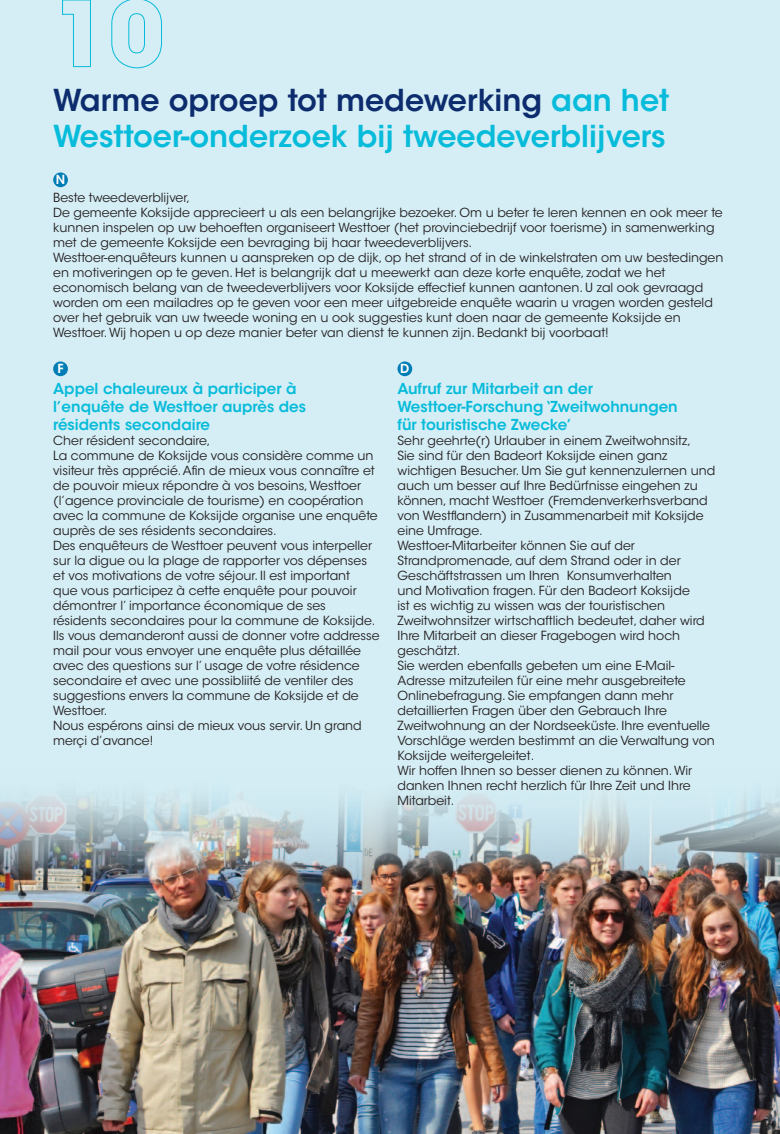
<style>
.page{position:relative;width:780px;height:1134px;background:#d5eef5}
.page>*{position:absolute;margin:0;border:0;box-sizing:border-box;transform-origin:0 0}
.Titels_licht_blauw{font:600 30px "ITC Avant Garde Std";color:#07bbda}
.Titels_licht_blauw-2{font:600 30px "ITC Avant Garde Std";color:#0d2c6e}
.Body{font:600 15px "ITC Avant Garde Std";color:#07bbda}
.Body-2{font:12.5px/15px "ITC Avant Garde Std";color:#231f20}
.t1{font:600 12.5px "ITC Avant Garde Std";color:#fff}
.s1{color:#07bbda}
</style>
<div class="page">
<img style="left:0;top:794px;width:780px;height:340px">
<div style="left:53px;top:172px;width:15px;height:15px;background:#007db5;border-radius:50%"></div>
<div style="left:53px;top:361px;width:15px;height:15px;background:#007db5;border-radius:50%"></div>
<div style="left:397px;top:361px;width:15px;height:15px;background:#007db5;border-radius:50%"></div>
<svg style="left:62px;top:0;width:29px;height:67px"></svg>
<svg style="left:111px;top:0;width:51px;height:68px"></svg>
<p class="Titels_licht_blauw-2" style="left:53px;top:81px;width:617px">Warme oproep tot medewerking <span class="s1">aan het</span></p>
<p class="Titels_licht_blauw" style="left:53px;top:117px;width:614px">Westtoer-onderzoek bij tweedeverblijvers</p>
<p class="t1" style="left:56px;top:172px;width:11px">N</p>
<p class="Body-2" style="left:53px;top:190px;width:138px">Beste tweedeverblijver,</p>
<p class="Body-2" style="left:53px;top:205px;width:671px">De gemeente Koksijde apprecieert u als een belangrijke bezoeker. Om u beter te leren kennen en ook meer te kunnen inspelen op uw behoeften organiseert Westtoer (het provinciebedrijf voor toerisme) in samenwerking met de gemeente Koksijde een bevraging bij haar tweedeverblijvers.</p>
<p class="Body-2" style="left:53px;top:250px;width:671px">Westtoer-enquêteurs kunnen u aanspreken op de dijk, op het strand of in de winkelstraten om uw bestedingen en motiveringen op te geven. Het is belangrijk dat u meewerkt aan deze korte enquête, zodat we het economisch belang van de tweedeverblijvers voor Koksijde effectief kunnen aantonen. U zal ook gevraagd worden om een mailadres op te geven voor een meer uitgebreide enquête waarin u vragen worden gesteld over het gebruik van uw tweede woning en u ook suggesties kunt doen naar de gemeente Koksijde en Westtoer. Wij hopen u op deze manier beter van dienst te kunnen zijn. Bedankt bij voorbaat!</p>
<p class="t1" style="left:57px;top:361px;width:8px">F</p>
<p class="Body" style="left:53px;top:379px;width:245px">Appel chaleureux à participer à</p>
<p class="Body" style="left:53px;top:397px;width:254px">l’enquête de Westtoer auprès des</p>
<p class="Body" style="left:53px;top:415px;width:158px">résidents secondaire</p>
<p class="Body-2" style="left:53px;top:433px;width:159px">Cher résident secondaire,</p>
<p class="Body-2" style="left:53px;top:448px;width:326px">La commune de Koksijde vous considère comme un visiteur très apprécié. Afin de mieux vous connaître et de pouvoir mieux répondre à vos besoins, Westtoer (l’agence provinciale de tourisme) en coopération avec la commune de Koksijde organise une enquête auprès de ses résidents secondaires.</p>
<p class="Body-2" style="left:53px;top:538px;width:328px">Des enquêteurs de Westtoer peuvent vous interpeller sur la digue ou la plage de rapporter vos dépenses et vos motivations de votre séjour. Il est important<br>que vous participez à cette enquête pour pouvoir démontrer l’ importance économique de ses résidents secondaires pour la commune de Koksijde.<br>Ils vous demanderont aussi de donner votre addresse mail pour vous envoyer une enquête plus détaillée avec des questions sur l’ usage de votre résidence secondaire et avec une possibliité de ventiler des suggestions envers la commune de Koksijde et de Westtoer.</p>
<p class="Body-2" style="left:53px;top:718px;width:310px">Nous espérons ainsi de mieux vous servir. Un grand merçi d’avance!</p>
<p class="t1" style="left:400px;top:361px;width:11px">D</p>
<p class="Body" style="left:397px;top:379px;width:197px">Aufruf zur Mitarbeit an der</p>
<p class="Body" style="left:397px;top:397px;width:282px">Westtoer-Forschung ‘Zweitwohnungen</p>
<p class="Body" style="left:397px;top:415px;width:176px">für touristische Zwecke’</p>
<p class="Body-2" style="left:397px;top:433px;width:295px">Sehr geehrte(r) Urlauber in einem Zweitwohnsitz,</p>
<p class="Body-2" style="left:397px;top:448px;width:319px">Sie sind für den Badeort Koksijde einen ganz wichtigen Besucher. Um Sie gut kennenzulernen und auch um besser auf Ihre Bedürfnisse eingehen zu können, macht Westtoer (Fremdenverkerhsverband von Westflandern) in Zusammenarbeit mit Koksijde eine Umfrage.</p>
<p class="Body-2" style="left:397px;top:538px;width:309px">Westtoer-Mitarbeiter können Sie auf der Strandpromenade, auf dem Strand oder in der Geschäftstrassen um Ihren Konsumverhalten<br>und Motivation fragen. Für den Badeort Koksijde ist es wichtig zu wissen was der touristischen Zweitwohnsitzer wirtschaftlich bedeutet, daher wird Ihre Mitarbeit an dieser Fragebogen wird hoch geschätzt.</p>
<p class="Body-2" style="left:397px;top:658px;width:319px">Sie werden ebenfalls gebeten um eine E-Mail-Adresse mitzuteilen für eine mehr ausgebreitete Onlinebefragung. Sie empfangen dann mehr detaillierten Fragen über den Gebrauch Ihre Zweitwohnung an der Nordseeküste. Ihre eventuelle Vorschläge werden bestimmt an die Verwaltung von Koksijde weitergeleitet.</p>
<p class="Body-2" style="left:397px;top:763px;width:296px">Wir hoffen Ihnen so besser dienen zu können. Wir danken Ihnen recht herzlich für Ihre Zeit und Ihre<br>Mitarbeit.</p>
</div>
